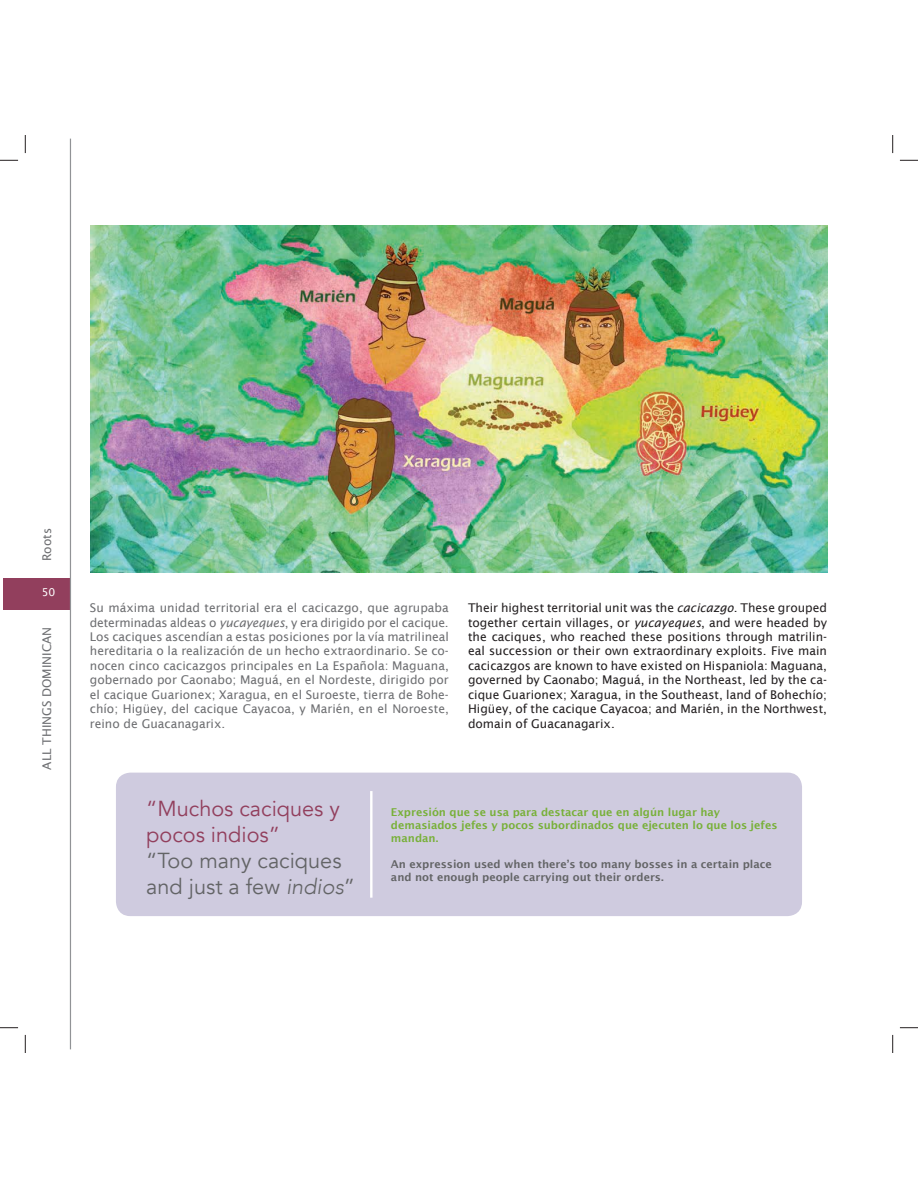
<style>
.page{position:relative;width:918px;height:1188px;background:#fff}
.page>*{position:absolute;margin:0;border:0;box-sizing:border-box;transform-origin:0 0}
.t1{font:21.75px/26px "Avenir";color:#636466}
.t2{font:21.75px/26px "Avenir";color:#923f5d}
.t3{font:12px/14.4px "Lucida Sans";color:#6d6e71;text-align:justify}
.t4{font:12px/14.4px "Lucida Sans";color:#231f20;text-align:justify}
.t5{font:600 10.8px/13px "Lucida Sans";color:#78b039}
.t6{font:600 10.8px/13px "Lucida Sans";color:#636466}
.t7{font:10.8px "Lucida Sans Unicode";color:#fff}
.s1{font-style:italic}
.s2{font-weight:300;font-style:italic}
</style>
<div class="page">
<div style="left:4px;top:578px;width:67px;height:32px;background:#923f5d"></div>
<hr style="left:70px;top:139px;width:1px;height:910px;background:#919396">
<div style="left:116px;top:773px;width:686px;height:143px;background:#cfcbdf;border-radius:14px"></div>
<img style="left:90px;top:226px;width:738px;height:347px">
<hr style="left:370px;top:791px;width:3px;height:107px;background:#fff">
<svg style="left:0;top:160px;width:18px;height:1px"></svg>
<svg style="left:900px;top:160px;width:18px;height:1px"></svg>
<svg style="left:0;top:1027px;width:18px;height:1px"></svg>
<svg style="left:900px;top:1027px;width:18px;height:1px"></svg>
<svg style="left:25px;top:135px;width:1px;height:18px"></svg>
<svg style="left:25px;top:1035px;width:1px;height:18px"></svg>
<svg style="left:892px;top:135px;width:1px;height:18px"></svg>
<svg style="left:892px;top:1035px;width:1px;height:18px"></svg>
<p class="t3" style="left:39px;top:561px;width:35px;rotate:-90deg">Roots</p>
<p class="t7" style="left:42px;top:584px;width:15px">50</p>
<p class="t3" style="left:39px;top:770px;width:144px;rotate:-90deg">ALL THINGS DOMINICAN</p>
<p class="t3" style="left:90px;top:600px;width:361px">Su máxima unidad territorial era el cacicazgo, que agrupaba determinadas aldeas o <span class="s1">yucayeques</span>, y era dirigido por el cacique.<br>Los caciques ascendían a estas posiciones por la vía matrilineal hereditaria o la realización de un hecho extraordinario. Se co&shy;nocen cinco cacicazgos principales en La Española: Maguana, gobernado por Caonabo; Maguá, en el Nordeste, dirigido por el cacique Guarionex; Xaragua, en el Suroeste, tierra de Bohe&shy;chío; Higüey, del cacique Cayacoa, y Marién, en el Noroeste, reino de Guacanagarix.</p>
<p class="t4" style="left:468px;top:600px;width:361px">Their highest territorial unit was the <span class="s1">cacicazgo</span>. These grouped together certain villages, or <span class="s1">yucayeques</span>, and were headed by the caciques, who reached these positions through matrilin&shy;eal succession or their own extraordinary exploits. Five main cacicazgos are known to have existed on Hispaniola: Maguana, governed by Caonabo; Maguá, in the Northeast, led by the ca&shy;cique Guarionex; Xaragua, in the Southeast, land of Bohechío; Higüey, of the cacique Cayacoa; and Marién, in the Northwest, domain of Guacanagarix.</p>
<h1 class="t2" style="left:146px;top:796px;width:195px">“Muchos caciques y pocos indios”</h1>
<h1 class="t1" style="left:146px;top:848px;width:210px">“Too many caciques and just a few <span class="s2">indios</span>”</h1>
<p class="t5" style="left:391px;top:805px;width:388px">Expresión que se usa para destacar que en algún lugar hay demasiados jefes y pocos subordinados que ejecuten lo que los jefes mandan.</p>
<p class="t6" style="left:391px;top:857px;width:383px">An expression used when there’s too many bosses in a certain place and not enough people carrying out their orders.</p>
</div>
